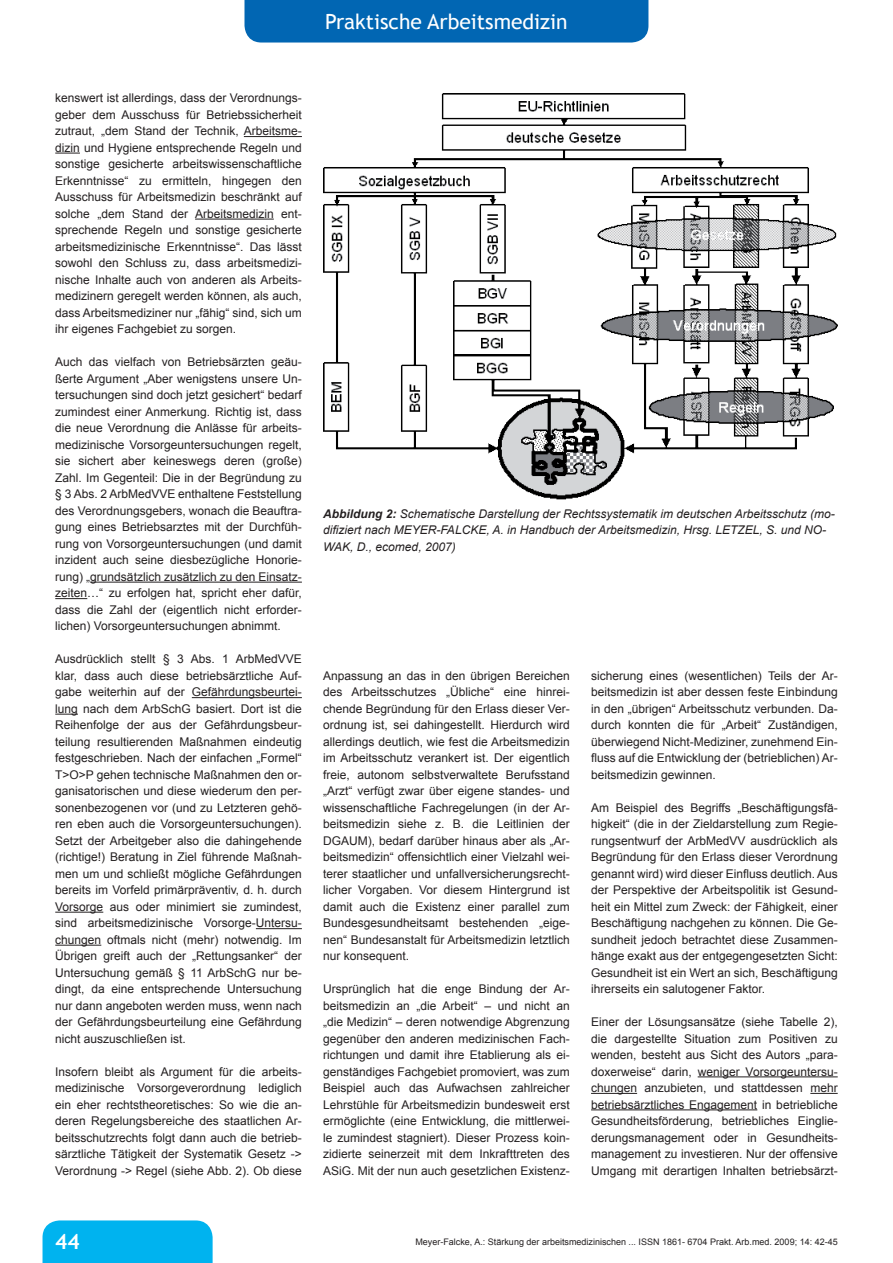
<style>
.page{position:relative;width:893px;height:1263px;background:#fff}
.page>*{position:absolute;margin:0;border:0;box-sizing:border-box;transform-origin:0 0}
.t1{font:21px "Trebuchet MS";color:#fff}
.t2{font:700 21px "Trebuchet MS";color:#fff}
.t3{font:12px/16.5px "Arial";color:#231f20;text-align:justify}
.t4{font:italic 12px/16.5px "Arial";color:#231f20}
.t5{font:9px "Arial";color:#231f20}
.s1{font-weight:700}
</style>
<div class="page">
<div style="left:244px;top:0;width:404px;height:43px;background:#0166b3"></div>
<div style="left:43px;top:1220px;width:170px;height:43px;background:#00b3ef"></div>
<hr style="left:244px;top:136px;width:58px;height:1px;background:#231f20">
<svg style="left:55px;top:153px;width:25px;height:1px"></svg>
<hr style="left:195px;top:219px;width:79px;height:1px;background:#231f20">
<hr style="left:90px;top:582px;width:212px;height:1px;background:#231f20">
<hr style="left:55px;top:598px;width:32px;height:1px;background:#231f20">
<hr style="left:192px;top:697px;width:110px;height:1px;background:#231f20">
<svg style="left:55px;top:714px;width:23px;height:1px"></svg>
<hr style="left:55px;top:912px;width:48px;height:1px;background:#231f20">
<hr style="left:256px;top:928px;width:46px;height:1px;background:#231f20">
<hr style="left:55px;top:945px;width:46px;height:1px;background:#231f20">
<img style="left:323px;top:94px;width:515px;height:406px">
<hr style="left:698px;top:1076px;width:140px;height:1px;background:#231f20">
<hr style="left:591px;top:1093px;width:46px;height:1px;background:#231f20">
<svg style="left:810px;top:1093px;width:28px;height:1px"></svg>
<hr style="left:591px;top:1109px;width:166px;height:1px;background:#231f20">
<h1 class="t1" style="left:325px;top:9px;width:244px">Praktische Arbeitsmedizin</h1>
<p class="t3" style="left:55px;top:90px;width:248px">kenswert ist allerdings, dass der Verordnungs&shy;geber dem Ausschuss für Betriebssicherheit zutraut, „dem Stand der Technik, Arbeitsme&shy;dizin und Hygiene entsprechende Regeln und sonstige gesicherte arbeitswissenschaftliche Erkenntnisse“ zu ermitteln, hingegen den Ausschuss für Arbeitsmedizin beschränkt auf solche „dem Stand der Arbeitsmedizin ent&shy;sprechende Regeln und sonstige gesicherte arbeitsmedizinische Erkenntnisse“. Das lässt sowohl den Schluss zu, dass arbeitsmedizi&shy;nische Inhalte auch von anderen als Arbeits&shy;medizinern geregelt werden können, als auch, dass Arbeitsmediziner nur „fähig“ sind, sich um ihr eigenes Fachgebiet zu sorgen.</p>
<p class="t3" style="left:55px;top:354px;width:248px">Auch das vielfach von Betriebsärzten geäu&shy;ßerte Argument „Aber wenigstens unsere Un&shy;tersuchungen sind doch jetzt gesichert“ bedarf zumindest einer Anmerkung. Richtig ist, dass die neue Verordnung die Anlässe für arbeits&shy;medizinische Vorsorgeuntersuchungen regelt, sie sichert aber keineswegs deren (große)<br>Zahl. Im Gegenteil: Die in der Begründung zu § 3 Abs. 2 ArbMedVVE enthaltene Feststellung des Verordnungsgebers, wonach die Beauftra&shy;gung eines Betriebsarztes mit der Durchfüh&shy;rung von Vorsorgeuntersuchungen (und damit inzident auch seine diesbezügliche Honorie&shy;rung) „grundsätzlich zusätzlich zu den Einsatz&shy;zeiten…“ zu erfolgen hat, spricht eher dafür, dass die Zahl der (eigentlich nicht erforder&shy;lichen) Vorsorgeuntersuchungen abnimmt.</p>
<p class="t3" style="left:55px;top:651px;width:248px">Ausdrücklich stellt § 3 Abs. 1 ArbMedVVE klar, dass auch diese betriebsärztliche Auf&shy;gabe weiterhin auf der Gefährdungsbeurtei&shy;lung nach dem ArbSchG basiert. Dort ist die Reihenfolge der aus der Gefährdungsbeur&shy;teilung resultierenden Maßnahmen eindeutig festgeschrieben. Nach der einfachen „Formel“ T&gt;O&gt;P gehen technische Maßnahmen den or&shy;ganisatorischen und diese wiederum den per&shy;sonenbezogenen vor (und zu Letzteren gehö&shy;ren eben auch die Vorsorgeuntersuchungen).<br>Setzt der Arbeitgeber also die dahingehende (richtige!) Beratung in Ziel führende Maßnah&shy;men um und schließt mögliche Gefährdungen bereits im Vorfeld primärpräventiv, d. h. durch Vorsorge aus oder minimiert sie zumindest, sind arbeitsmedizinische Vorsorge-Untersu&shy;chungen oftmals nicht (mehr) notwendig. Im Übrigen greift auch der „Rettungsanker“ der Untersuchung gemäß § 11 ArbSchG nur be&shy;dingt, da eine entsprechende Untersuchung nur dann angeboten werden muss, wenn nach der Gefährdungsbeurteilung eine Gefährdung nicht auszuschließen ist.</p>
<p class="t3" style="left:55px;top:1063px;width:248px">Insofern bleibt als Argument für die arbeits&shy;medizinische Vorsorgeverordnung lediglich ein eher rechtstheoretisches: So wie die an&shy;deren Regelungsbereiche des staatlichen Ar&shy;beitsschutzrechts folgt dann auch die betrieb&shy;särztliche Tätigkeit der Systematik Gesetz -&gt; Verordnung -&gt; Regel (siehe Abb. 2). Ob diese</p>
<p class="t4" style="left:323px;top:505px;width:513px"><span class="s1">Abbildung 2:</span> Schematische Darstellung der Rechtssystematik im deutschen Arbeitsschutz (mo&shy;difiziert nach MEYER-FALCKE, A. in Handbuch der Arbeitsmedizin, Hrsg. LETZEL, S. und NO-<br>WAK, D., ecomed, 2007)</p>
<p class="t3" style="left:323px;top:667px;width:248px">Anpassung an das in den übrigen Bereichen des Arbeitsschutzes „Übliche“ eine hinrei&shy;chende Begründung für den Erlass dieser Ver&shy;ordnung ist, sei dahingestellt. Hierdurch wird allerdings deutlich, wie fest die Arbeitsmedizin im Arbeitsschutz verankert ist. Der eigentlich freie, autonom selbstverwaltete Berufsstand „Arzt“ verfügt zwar über eigene standes- und wissenschaftliche Fachregelungen (in der Ar&shy;beitsmedizin siehe z. B. die Leitlinien der DGAUM), bedarf darüber hinaus aber als „Ar&shy;beitsmedizin“ offensichtlich einer Vielzahl wei&shy;terer staatlicher und unfallversicherungsrecht&shy;licher Vorgaben. Vor diesem Hintergrund ist damit auch die Existenz einer parallel zum Bundesgesundheitsamt bestehenden „eige&shy;nen“ Bundesanstalt für Arbeitsmedizin letztlich nur konsequent.</p>
<p class="t3" style="left:323px;top:981px;width:248px">Ursprünglich hat die enge Bindung der Ar&shy;beitsmedizin an „die Arbeit“ – und nicht an „die Medizin“ – deren notwendige Abgrenzung gegenüber den anderen medizinischen Fach&shy;richtungen und damit ihre Etablierung als ei&shy;genständiges Fachgebiet promoviert, was zum Beispiel auch das Aufwachsen zahlreicher Lehrstühle für Arbeitsmedizin bundesweit erst ermöglichte (eine Entwicklung, die mittlerwei&shy;le zumindest stagniert). Dieser Prozess koin&shy;zidierte seinerzeit mit dem Inkrafttreten des ASiG. Mit der nun auch gesetzlichen Existenz-</p>
<p class="t3" style="left:591px;top:667px;width:248px">sicherung eines (wesentlichen) Teils der Ar&shy;beitsmedizin ist aber dessen feste Einbindung in den „übrigen“ Arbeitsschutz verbunden. Da&shy;durch konnten die für „Arbeit“ Zuständigen, überwiegend Nicht-Mediziner, zunehmend Ein&shy;fluss auf die Entwicklung der (betrieblichen) Ar&shy;beitsmedizin gewinnen.</p>
<p class="t3" style="left:591px;top:799px;width:248px">Am Beispiel des Begriffs „Beschäftigungsfä&shy;higkeit“ (die in der Zieldarstellung zum Regie&shy;rungsentwurf der ArbMedVV ausdrücklich als Begründung für den Erlass dieser Verordnung genannt wird) wird dieser Einfluss deutlich. Aus der Perspektive der Arbeitspolitik ist Gesund&shy;heit ein Mittel zum Zweck: der Fähigkeit, einer Beschäftigung nachgehen zu können. Die Ge&shy;sundheit jedoch betrachtet diese Zusammen&shy;hänge exakt aus der entgegengesetzten Sicht:<br>Gesundheit ist ein Wert an sich, Beschäftigung ihrerseits ein salutogener Faktor.</p>
<p class="t3" style="left:591px;top:1014px;width:248px">Einer der Lösungsansätze (siehe Tabelle 2), die dargestellte Situation zum Positiven zu wenden, besteht aus Sicht des Autors „para&shy;doxerweise“ darin, weniger Vorsorgeuntersu&shy;chungen anzubieten, und stattdessen mehr betriebsärztliches Engagement in betriebliche Gesundheitsförderung, betriebliches Einglie&shy;derungsmanagement oder in Gesundheits&shy;management zu investieren. Nur der offensive Umgang mit derartigen Inhalten betriebsärzt-</p>
<h1 class="t2" style="left:55px;top:1229px;width:26px">44</h1>
<p class="t5" style="left:415px;top:1236px;width:424px">Meyer-Falcke, A.: Stärkung der arbeitsmedizinischen ... ISSN 1861- 6704 Prakt. Arb.med. 2009; 14: 42-45</p>
</div>
